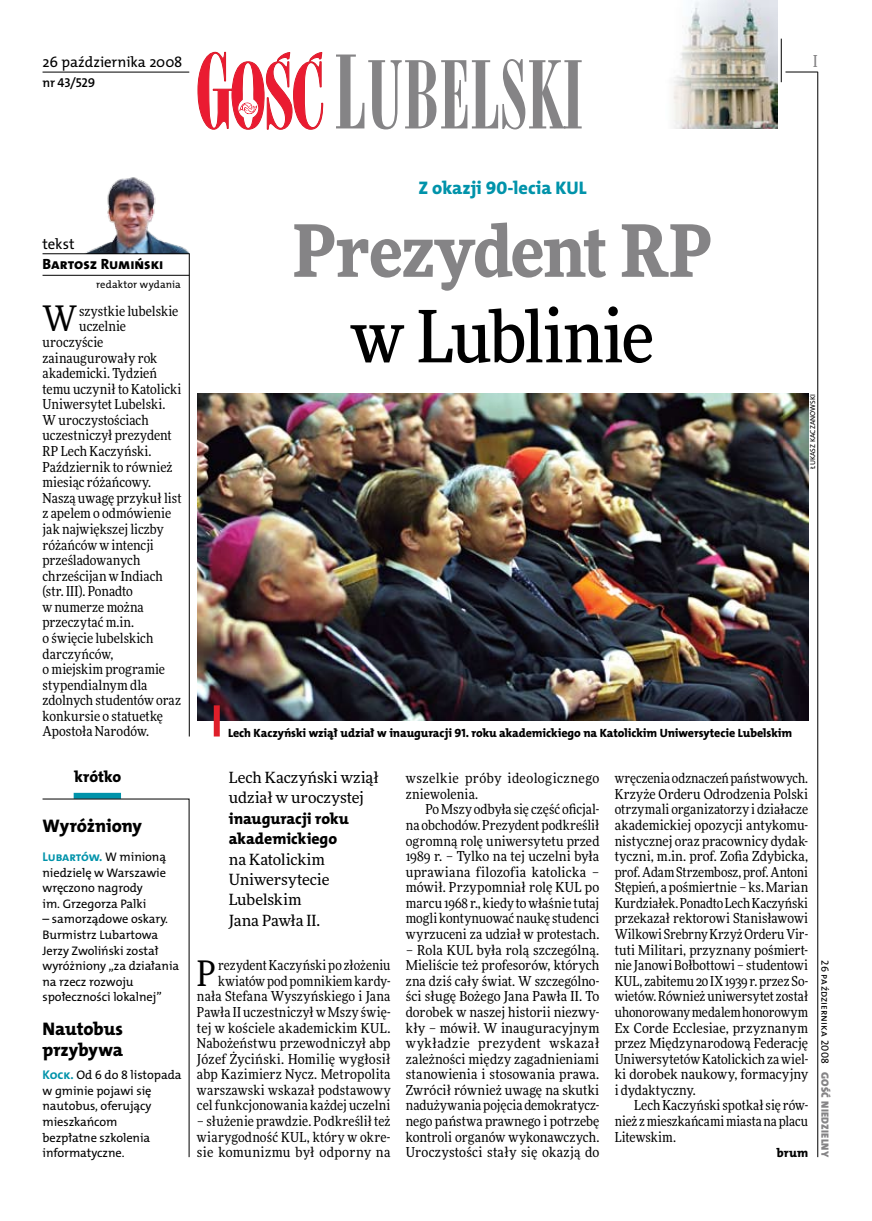
<style>
.page{position:relative;width:872px;height:1221px;background:#fff}
.page>*{position:absolute;margin:0;border:0;box-sizing:border-box;transform-origin:0 0}
.t1{font:900 72px "Freeday Narrow";letter-spacing:-.015em;color:#858486}
.t2{font:500 72px "Freeday Narrow";letter-spacing:-.02em;color:#000}
.t3{font:35.25px "Freeday Narrow News";color:#000}
.t4{font:18.3px/21.6px "The Mix HP8 Ex Bld";color:#000}
.t5{font:18.3px "The Mix HP8 Ex Bld";letter-spacing:-.005em;color:#0093aa}
.t6{font:500 16.5px "Freeday Narrow";color:#858486;scale:.9 1}
.t7{font:15.75px/20.4px "The Mix HP8 Ex Bld";color:#000}
.t8{font:15.45px/20.4px "Freeday News";letter-spacing:-.005em;color:#000}
.t9{font:14.85px "The Mix HP5 Plain";color:#000}
.t10{font:14.85px "The Mix HP8 Ex Bld";letter-spacing:-.005em;color:#000}
.t11{font:13.8px/15.6px "Freeday Narrow News";letter-spacing:.01em;color:#000;text-align:justify}
.t12{font:12.9px "The Mix HP6 Se Bld";letter-spacing:-.02em;color:#000}
.t13{font:12.75px "The Mix HP7 Bld";letter-spacing:-.015em;color:#0093aa}
.t14{font:12.45px/15.6px "The Mix HP5 Plain";letter-spacing:-.005em;color:#000}
.t15{font:12.45px "The Mix HP8 Ex Bld";color:#000}
.t16{font:12px "The Mix HP8 Ex Bld";letter-spacing:-.005em;color:#000}
.t17{font:10.5px "The Mix HP5 Plain";letter-spacing:.01em;color:#000}
.t18{font:10.5px "The Mix HP9 Blk";letter-spacing:.025em;color:#858486}
.t19{font:7.2px "The Mix HP5 Plain";color:#000}
.s1{font-family:"The Mix HP5 Plain";font-size:12.45px;color:#000}
.s2{font-family:"The Mix HP7 Bld";font-size:12.75px;color:#0093aa}
</style>
<div class="page">
<hr style="left:817px;top:72px;width:1px;height:1084px;background:#000">
<hr style="left:781px;top:39px;width:1px;height:43px;background:#000">
<img style="left:673px;top:0;width:104px;height:128px">
<hr style="left:43px;top:72px;width:146px;height:1px;background:#000">
<hr style="left:785px;top:72px;width:32px;height:1px;background:#000">
<img style="left:85px;top:177px;width:104px;height:76px">
<hr style="left:43px;top:253px;width:146px;height:1px;background:#000">
<hr style="left:43px;top:275px;width:146px;height:1px;background:#000">
<svg style="left:197px;top:52px;width:126px;height:78px"></svg>
<svg style="left:336px;top:54px;width:245px;height:75px"></svg>
<hr style="left:189px;top:253px;width:1px;height:483px;background:#000">
<img style="left:197px;top:394px;width:611px;height:327px">
<div style="left:74px;top:792px;width:47px;height:6px;background:#0093aa"></div>
<svg style="left:42px;top:798px;width:147px;height:359px"></svg>
<div style="left:214px;top:705px;width:6px;height:31px;background:#df1f2a"></div>
<p class="t9" style="left:43px;top:53px;width:141px">26 października 2008</p>
<p class="t12" style="left:43px;top:75px;width:54px">nr 43/529</p>
<p class="t6" style="left:813px;top:50px;width:6px">I</p>
<p class="t9" style="left:43px;top:234px;width:33px">tekst</p>
<p class="t10" style="left:43px;top:254px;width:122px">Bartosz Rumiński</p>
<p class="t17" style="left:96px;top:278px;width:86px">redaktor wydania</p>
<h2 class="t3" style="left:43px;top:297px;width:36px">W</h2>
<p class="t11" style="left:79px;top:303px;width:100px">szystkie lubelskie</p>
<p class="t11" style="left:79px;top:318px;width:48px">uczelnie</p>
<p class="t11" style="left:43px;top:334px;width:62px">uroczyście</p>
<p class="t11" style="left:43px;top:350px;width:116px">zainaugurowały rok</p>
<p class="t11" style="left:43px;top:365px;width:116px">akademicki. Tydzień</p>
<p class="t11" style="left:43px;top:381px;width:140px">temu uczynił to Katolicki</p>
<p class="t11" style="left:43px;top:396px;width:124px">Uniwersytet Lubelski.</p>
<p class="t11" style="left:43px;top:412px;width:108px">W uroczystościach</p>
<p class="t11" style="left:43px;top:427px;width:131px">uczestniczył prezydent</p>
<p class="t11" style="left:43px;top:443px;width:110px">RP Lech Kaczyński.</p>
<p class="t11" style="left:43px;top:459px;width:131px">Październik to również</p>
<p class="t11" style="left:43px;top:474px;width:110px">miesiąc różańcowy.</p>
<p class="t11" style="left:43px;top:490px;width:141px">Naszą uwagę przykuł list</p>
<p class="t11" style="left:43px;top:505px;width:130px">z apelem o odmówienie</p>
<p class="t11" style="left:43px;top:521px;width:122px">jak największej liczby</p>
<p class="t11" style="left:43px;top:536px;width:113px">różańców w intencji</p>
<p class="t11" style="left:43px;top:552px;width:99px">prześladowanych</p>
<p class="t11" style="left:43px;top:568px;width:122px">chrześcijan w Indiach</p>
<p class="t11" style="left:43px;top:583px;width:92px">(str. III). Ponadto</p>
<p class="t11" style="left:43px;top:599px;width:103px">w numerze można</p>
<p class="t11" style="left:43px;top:614px;width:93px">przeczytać m.in.</p>
<p class="t11" style="left:43px;top:630px;width:112px">o święcie lubelskich</p>
<p class="t11" style="left:43px;top:645px;width:72px">darczyńców,</p>
<p class="t11" style="left:43px;top:661px;width:124px">o miejskim programie</p>
<p class="t11" style="left:43px;top:676px;width:106px">stypendialnym dla</p>
<p class="t11" style="left:43px;top:692px;width:140px">zdolnych studentów oraz</p>
<p class="t11" style="left:43px;top:708px;width:122px">konkursie o statuetkę</p>
<p class="t11" style="left:43px;top:723px;width:108px">Apostoła Narodów.</p>
<p class="t7" style="left:74px;top:766px;width:48px">krótko</p>
<h3 class="t4" style="left:43px;top:815px;width:101px">Wyróżniony</h3>
<p class="t13" style="left:43px;top:848px;width:125px">Lubartów. <span class="s1">W minioną</span></p>
<p class="t14" style="left:43px;top:864px;width:125px">niedzielę w Warszawie wręczono nagrody<br>im. Grzegorza Palki</p>
<p class="t14" style="left:43px;top:911px;width:138px">– samorządowe oskary.<br>Burmistrz Lubartowa<br>Jerzy Zwoliński został wyróżniony „za działania na rzecz rozwoju społeczności lokalnej”</p>
<h3 class="t4" style="left:43px;top:1017px;width:82px">Nautobus przybywa</h3>
<p class="t14" style="left:43px;top:1067px;width:140px"><span class="s2">Kock.</span> Od 6 do 8 listopada w gminie pojawi się nautobus, oferujący mieszkańcom<br>bezpłatne szkolenia informatyczne.</p>
<h3 class="t5" style="left:418px;top:175px;width:170px">Z okazji 90-lecia KUL</h3>
<h1 class="t1" style="left:293px;top:204px;width:421px">Prezydent RP</h1>
<h1 class="t2" style="left:351px;top:292px;width:304px">w Lublinie</h1>
<p class="t19" style="left:808px;top:468px;width:76px;rotate:-90deg">Łukasz Kaczanowski</p>
<p class="t16" style="left:228px;top:724px;width:565px">Lech Kaczyński wziął udział w inauguracji 91. roku akademickiego na Katolickim Uniwersytecie Lubelskim</p>
<p class="t8" style="left:229px;top:766px;width:151px">Lech Kaczyński wziął udział w uroczystej</p>
<p class="t7" style="left:229px;top:808px;width:121px">inauguracji roku akademickiego</p>
<p class="t8" style="left:229px;top:848px;width:102px">na Katolickim<br>Uniwersytecie<br>Lubelskim<br>Jana Pawła II.</p>
<p class="t11" style="left:197px;top:957px;width:195px;text-align:right">rezydent Kaczyński po złożeniu kwiatów pod pomnikiem kardy&shy;nała Stefana Wyszyńskiego i Jana<br>Pawła II uczestniczył w Mszy świę&shy;tej w kościele akademickim KUL.<br>Nabożeństwu przewodniczył abp<br>Józef Życiński. Homilię wygłosił abp Kazimierz Nycz. Metropolita warszawski wskazał podstawowy cel funkcjonowania każdej uczelni</p>
<p class="t11" style="left:197px;top:1112px;width:195px">– służenie prawdzie. Podkreślił też wiarygodność KUL, który w okre&shy;sie komunizmu był odporny na</p>
<h2 class="t3" style="left:197px;top:951px;width:21px">P</h2>
<p class="t11" style="left:406px;top:770px;width:195px">wszelkie próby ideologicznego zniewolenia.</p>
<p class="t11" style="left:406px;top:801px;width:195px;text-indent:20px">Po Mszy odbyła się część oficjal&shy;na obchodów. Prezydent podkreślił ogromną rolę uniwersytetu przed 1989 r. – Tylko na tej uczelni była uprawiana filozofia katolicka – mówił. Przypomniał rolę KUL po marcu 1968 r., kiedy to właśnie tutaj mogli kontynuować naukę studenci wyrzuceni za udział w protestach.</p>
<p class="t11" style="left:406px;top:941px;width:195px">– Rola KUL była rolą szczególną.<br>Mieliście też profesorów, których zna dziś cały świat. W szczególno&shy;ści sługę Bożego Jana Pawła II. To dorobek w naszej historii niezwy&shy;kły – mówił. W inauguracyjnym wykładzie prezydent wskazał zależności między zagadnieniami stanowienia i stosowania prawa.<br>Zwrócił również uwagę na skutki nadużywania pojęcia demokratycz&shy;nego państwa prawnego i potrzebę kontroli organów wykonawczych.<br>Uroczystości stały się okazją do</p>
<p class="t11" style="left:614px;top:770px;width:195px">wręczenia odznaczeń państwowych.<br>Krzyże Orderu Odrodzenia Polski otrzymali organizatorzy i działacze akademickiej opozycji antykomu&shy;nistycznej oraz pracownicy dydak&shy;tyczni, m.in. prof. Zofia Zdybicka, prof. Adam Strzembosz, prof. Antoni Stępień, a pośmiertnie – ks. Marian Kurdziałek. Ponadto Lech Kaczyński przekazał rektorowi Stanisławowi Wilkowi Srebrny Krzyż Orderu Vir&shy;tuti Militari, przyznany pośmiert&shy;nie Janowi Bołbottowi – studentowi KUL, zabitemu 20 IX 1939 r. przez So&shy;wietów. Również uniwersytet został uhonorowany medalem honorowym Ex Corde Ecclesiae, przyznanym przez Międzynarodową Federację Uniwersytetów Katolickich za wiel&shy;ki dorobek naukowy, formacyjny i dydaktyczny.</p>
<p class="t11" style="left:614px;top:1097px;width:195px;text-indent:20px">Lech Kaczyński spotkał się rów&shy;nież zmieszkańcami miasta na placu Litewskim.</p>
<p class="t15" style="left:776px;top:1144px;width:32px">brum</p>
<p class="t17" style="left:832px;top:960px;width:105px;rotate:90deg">26 października 2008</p>
<p class="t18" style="left:832px;top:1071px;width:87px;rotate:90deg">Gość Niedzielny</p>
</div>
